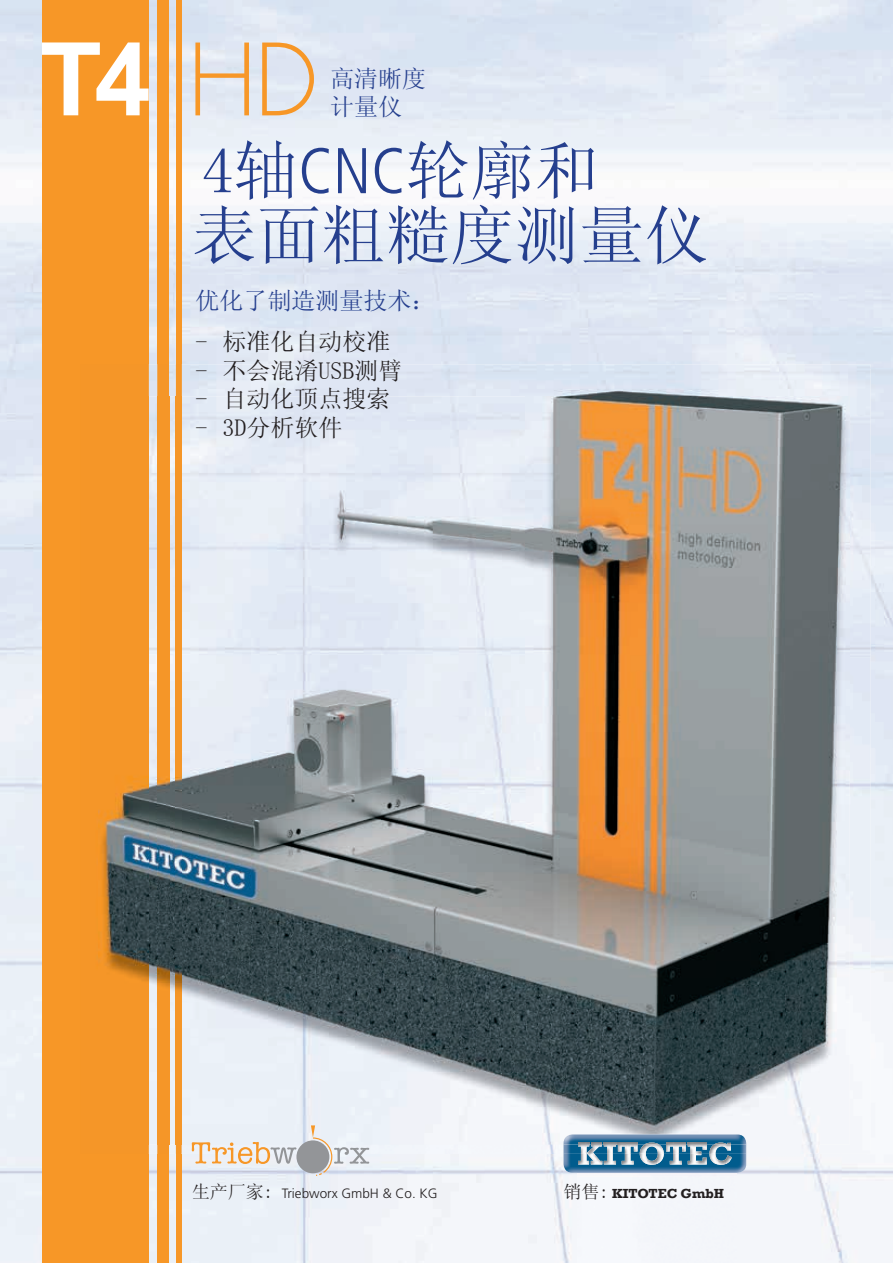
<style>
.page{position:relative;width:893px;height:1263px;background:#fff}
.page>*{position:absolute;margin:0;border:0;box-sizing:border-box;transform-origin:0 0}
.t1{font:300 96.6px "Futura";color:#f79727}
.t2{font:64.5px/64.5px "Sim Sun";color:#253f8e}
.t3{font:24px "Sim Sun";color:#231f20}
.t4{font:24px/28.8px "Sim Sun";color:#253f8e}
.t5{font:300 13.5px "Frutiger";color:#231f20}
.t6{font:700 13.5px "Rockwell";color:#231f20}
.s1{font-family:"Arial";font-weight:700;font-size:101.7px;color:#fff}
.s2{font-family:"Arial";font-weight:700;font-size:101.4px;color:#fff}
.s3{font-family:"Frutiger";font-weight:300;font-stretch:condensed}
.s4{font-family:"Sim Sun";font-weight:400;font-size:18px}
</style>
<div class="page">
<img style="left:149px;top:0;width:744px;height:368px">
<img style="left:842px;top:368px;width:51px;height:895px">
<img style="left:149px;top:1154px;width:428px;height:109px">
<img style="left:736px;top:1154px;width:106px;height:109px">
<div style="left:42px;top:0;width:107px;height:1263px;background:#f79727"></div>
<div style="left:158px;top:0;width:11px;height:1263px;background:#f79727"></div>
<div style="left:176px;top:0;width:6px;height:1263px;background:#f79727"></div>
<img style="left:149px;top:364px;width:721px;height:52px">
<img style="left:820px;top:416px;width:50px;height:738px">
<img style="left:149px;top:1144px;width:27px;height:10px">
<img style="left:746px;top:1144px;width:74px;height:10px">
<img style="left:158px;top:364px;width:11px;height:790px">
<div style="left:182px;top:1144px;width:381px;height:10px;background:#f4f6fa"></div>
<img style="left:176px;top:364px;width:6px;height:790px">
<img style="left:99px;top:396px;width:751px;height:748px">
<img style="left:158px;top:396px;width:11px;height:748px">
<img style="left:176px;top:396px;width:6px;height:748px">
<img style="left:563px;top:1134px;width:183px;height:39px">
<img style="left:709px;top:1144px;width:23px;height:21px">
<svg style="left:714px;top:1142px;width:17px;height:2px"></svg>
<img style="left:640px;top:1144px;width:24px;height:21px">
<svg style="left:644px;top:1142px;width:15px;height:2px"></svg>
<img style="left:688px;top:1144px;width:19px;height:20px">
<svg style="left:670px;top:1154px;width:12px;height:10px"></svg>
<img style="left:666px;top:1144px;width:20px;height:10px">
<svg style="left:666px;top:1143px;width:41px;height:1px"></svg>
<svg style="left:578px;top:1143px;width:59px;height:21px"></svg>
<div style="left:296px;top:1140px;width:33px;height:33px;background:#939598;border-radius:50%"></div>
<svg style="left:311px;top:1125px;width:58px;height:51px"></svg>
<svg style="left:192px;top:1142px;width:104px;height:22px"></svg>
<h1 class="t1" style="left:40px;top:18px;width:279px"><span class="s1">T</span><span class="s2">4</span> HD</h1>
<h2 class="t2" style="left:192px;top:138px;width:517px">4轴<span class="s3">CNC</span>轮廓和<br>表面粗糙度测量仪</h2>
<p class="t4" style="left:330px;top:64px;width:97px">高清晰度计量仪</p>
<p class="t4" style="left:196px;top:286px;width:241px">优化了制造测量技术：</p>
<p class="t3" style="left:196px;top:329px;width:196px">- 标准化自动校准</p>
<p class="t3" style="left:196px;top:358px;width:208px">- 不会混淆USB测臂</p>
<p class="t3" style="left:196px;top:387px;width:196px">- 自动化顶点搜索</p>
<p class="t3" style="left:196px;top:416px;width:148px">- 3D分析软件</p>
<p class="t5" style="left:192px;top:1186px;width:247px"><span class="s4">生产厂家:</span> Triebworx GmbH &amp; Co. KG</p>
<p class="t6" style="left:563px;top:1186px;width:162px"><span class="s4">销售:</span> KITOTEC GmbH</p>
</div>
